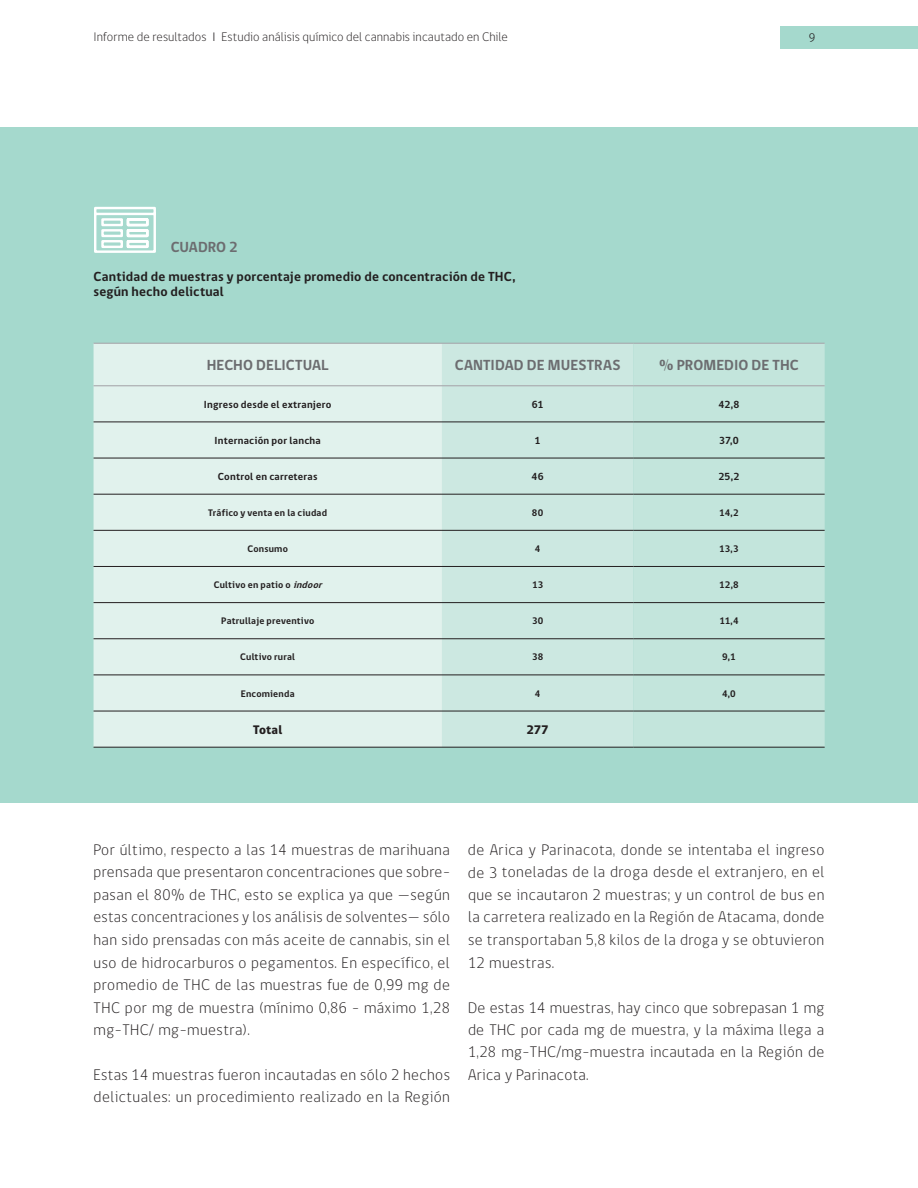
<style>
.page{position:relative;width:918px;height:1188px;background:#fff}
.page>*{position:absolute;margin:0;border:0;box-sizing:border-box;transform-origin:0 0}
.t1{font:300 15.75px/22.5px "gob CL";letter-spacing:.03em;color:#231f20;text-align:justify}
.t2{font:700 15px "gob CL";letter-spacing:.005em;color:#6c6d70}
.t3{font:700 13.5px/15px "gob CL";letter-spacing:.015em;color:#231f20}
.t4{font:300 12.75px "gob CL";letter-spacing:.005em;color:#231f20}
.t5{font:800 12.75px "gob CL";color:#231f20}
.t6{font:300 12.75px "Fira Sans";color:#231f20}
.t7{font:700 10.5px "gob CL";letter-spacing:.02em;color:#231f20}
.t8{font:700 9.75px "gob CL";letter-spacing:.02em;color:#231f20}
.s1{font-family:"Fira Sans";font-weight:200;font-size:16.5px}
.s2{font-style:italic}
</style>
<div class="page">
<div style="left:0;top:127px;width:918px;height:675px;background:#a5d9cd"></div>
<svg style="left:94px;top:206px;width:62px;height:47px"></svg>
<div style="left:94px;top:344px;width:348px;height:403px;background:#e1f2ed"></div>
<div style="left:442px;top:344px;width:191px;height:403px;background:#cce8e1"></div>
<div style="left:633px;top:344px;width:192px;height:403px;background:#c3e5dc"></div>
<hr style="left:94px;top:422px;width:348px;height:1px;background:#231f20">
<hr style="left:442px;top:422px;width:191px;height:1px;background:#231f20">
<hr style="left:633px;top:422px;width:192px;height:1px;background:#231f20">
<hr style="left:94px;top:458px;width:348px;height:1px;background:#231f20">
<hr style="left:442px;top:458px;width:191px;height:1px;background:#231f20">
<hr style="left:633px;top:458px;width:192px;height:1px;background:#231f20">
<hr style="left:94px;top:494px;width:348px;height:1px;background:#231f20">
<hr style="left:442px;top:494px;width:191px;height:1px;background:#231f20">
<hr style="left:633px;top:494px;width:192px;height:1px;background:#231f20">
<hr style="left:94px;top:530px;width:348px;height:1px;background:#231f20">
<hr style="left:442px;top:530px;width:191px;height:1px;background:#231f20">
<hr style="left:633px;top:530px;width:192px;height:1px;background:#231f20">
<hr style="left:94px;top:566px;width:348px;height:1px;background:#231f20">
<hr style="left:442px;top:566px;width:191px;height:1px;background:#231f20">
<hr style="left:633px;top:566px;width:192px;height:1px;background:#231f20">
<hr style="left:94px;top:602px;width:348px;height:1px;background:#231f20">
<hr style="left:442px;top:602px;width:191px;height:1px;background:#231f20">
<hr style="left:633px;top:602px;width:192px;height:1px;background:#231f20">
<hr style="left:94px;top:638px;width:348px;height:1px;background:#231f20">
<hr style="left:442px;top:638px;width:191px;height:1px;background:#231f20">
<hr style="left:633px;top:638px;width:192px;height:1px;background:#231f20">
<hr style="left:94px;top:675px;width:348px;height:1px;background:#231f20">
<hr style="left:442px;top:675px;width:191px;height:1px;background:#231f20">
<hr style="left:633px;top:675px;width:192px;height:1px;background:#231f20">
<hr style="left:94px;top:711px;width:348px;height:1px;background:#231f20">
<hr style="left:442px;top:711px;width:191px;height:1px;background:#231f20">
<hr style="left:633px;top:711px;width:192px;height:1px;background:#231f20">
<hr style="left:94px;top:747px;width:348px;height:1px;background:#231f20">
<hr style="left:442px;top:747px;width:191px;height:1px;background:#231f20">
<hr style="left:633px;top:747px;width:192px;height:1px;background:#231f20">
<hr style="left:94px;top:343px;width:348px;height:1px;background:#a8a9ad">
<hr style="left:442px;top:343px;width:191px;height:1px;background:#a8a9ad">
<hr style="left:633px;top:343px;width:192px;height:1px;background:#a8a9ad">
<hr style="left:94px;top:385px;width:348px;height:1px;background:#a8a9ad">
<hr style="left:442px;top:385px;width:191px;height:1px;background:#a8a9ad">
<hr style="left:633px;top:385px;width:192px;height:1px;background:#a8a9ad">
<div style="left:780px;top:26px;width:138px;height:23px;background:#a5d9cd"></div>
<p class="t4" style="left:94px;top:28px;width:416px">Informe de resultados <span class="s1">ı</span> Estudio análisis químico del cannabis incautado en Chile</p>
<p class="t6" style="left:809px;top:28px;width:8px">9</p>
<p class="t2" style="left:171px;top:237px;width:69px">CUADRO 2</p>
<p class="t3" style="left:94px;top:270px;width:423px">Cantidad de muestras y porcentaje promedio de concentración de THC, según hecho delictual</p>
<p class="t2" style="left:207px;top:355px;width:123px">HECHO DELICTUAL</p>
<p class="t2" style="left:455px;top:355px;width:167px">CANTIDAD DE MUESTRAS</p>
<p class="t2" style="left:659px;top:355px;width:141px">% PROMEDIO DE THC</p>
<p class="t7" style="left:204px;top:397px;width:129px">Ingreso desde el extranjero</p>
<p class="t7" style="left:532px;top:397px;width:13px">61</p>
<p class="t7" style="left:719px;top:397px;width:22px">42,8</p>
<p class="t7" style="left:215px;top:433px;width:108px">Internación por lancha</p>
<p class="t7" style="left:535px;top:433px;width:8px">1</p>
<p class="t7" style="left:719px;top:433px;width:21px">37,0</p>
<p class="t7" style="left:218px;top:469px;width:101px">Control en carreteras</p>
<p class="t7" style="left:532px;top:469px;width:14px">46</p>
<p class="t7" style="left:719px;top:469px;width:22px">25,2</p>
<p class="t8" style="left:208px;top:506px;width:120px">Tráfico y venta en la ciudad</p>
<p class="t8" style="left:532px;top:506px;width:13px">80</p>
<p class="t8" style="left:719px;top:506px;width:21px">14,2</p>
<p class="t8" style="left:247px;top:542px;width:42px">Consumo</p>
<p class="t8" style="left:535px;top:542px;width:7px">4</p>
<p class="t8" style="left:719px;top:542px;width:21px">13,3</p>
<p class="t8" style="left:214px;top:578px;width:113px">Cultivo en patio o <span class="s2">indoor</span></p>
<p class="t8" style="left:532px;top:578px;width:13px">13</p>
<p class="t8" style="left:719px;top:578px;width:21px">12,8</p>
<p class="t8" style="left:221px;top:614px;width:95px">Patrullaje preventivo</p>
<p class="t8" style="left:532px;top:614px;width:13px">30</p>
<p class="t8" style="left:719px;top:614px;width:21px">11,4</p>
<p class="t8" style="left:240px;top:651px;width:56px">Cultivo rural</p>
<p class="t8" style="left:532px;top:651px;width:13px">38</p>
<p class="t8" style="left:722px;top:651px;width:15px">9,1</p>
<p class="t8" style="left:241px;top:687px;width:55px">Encomienda</p>
<p class="t8" style="left:535px;top:687px;width:7px">4</p>
<p class="t8" style="left:722px;top:687px;width:15px">4,0</p>
<p class="t5" style="left:253px;top:721px;width:31px">Total</p>
<p class="t5" style="left:527px;top:721px;width:24px">277</p>
<p class="t1" style="left:94px;top:839px;width:358px">Por último, respecto a las 14 muestras de marihuana prensada que presentaron concentraciones que sobre&shy;pasan el 80% de THC, esto se explica ya que —según estas concentraciones y los análisis de solventes— sólo han sido prensadas con más aceite de cannabis, sin el uso de hidrocarburos o pegamentos. En específico, el promedio de THC de las muestras fue de 0,99 mg de THC por mg de muestra (mínimo 0,86 - máximo 1,28 mg-THC/ mg-muestra).</p>
<p class="t1" style="left:94px;top:1064px;width:358px">Estas 14 muestras fueron incautadas en sólo 2 hechos delictuales: un procedimiento realizado en la Región</p>
<p class="t1" style="left:468px;top:839px;width:358px">de Arica y Parinacota, donde se intentaba el ingreso de 3 toneladas de la droga desde el extranjero, en el que se incautaron 2 muestras; y un control de bus en la carretera realizado en la Región de Atacama, donde se transportaban 5,8 kilos de la droga y se obtuvieron 12 muestras.</p>
<p class="t1" style="left:468px;top:996px;width:358px">De estas 14 muestras, hay cinco que sobrepasan 1 mg de THC por cada mg de muestra, y la máxima llega a 1,28 mg-THC/mg-muestra incautada en la Región de Arica y Parinacota.</p>
</div>
